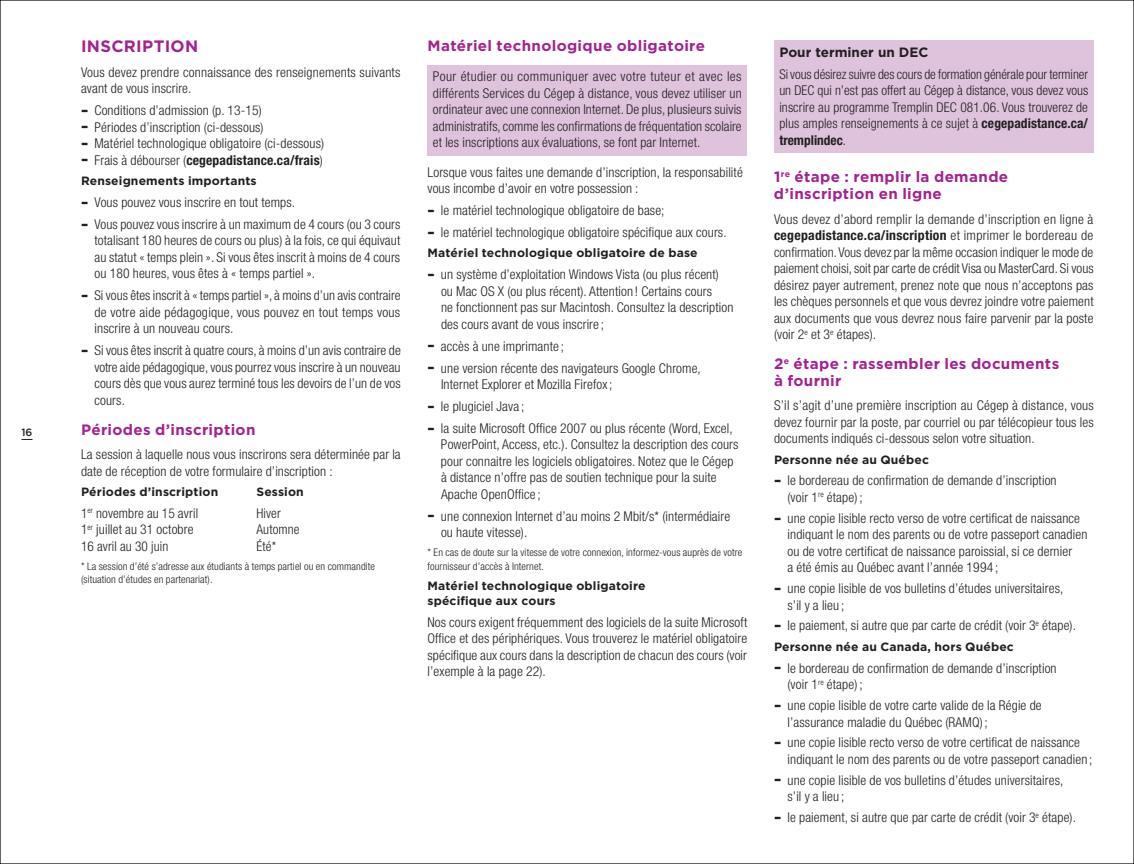
<style>
.page{position:relative;width:1134px;height:864px;background:#fff}
.page>*{position:absolute;margin:0;border:0;box-sizing:border-box;transform-origin:0 0}
.t1{font:700 16.5px "Gotham";letter-spacing:.02em;color:#a2238e}
.t2{font:700 15px/16.5px "Gotham";letter-spacing:.025em;color:#a2238e}
.t3{font:300 condensed 13.5px/16.5px "Helvetica Neue";letter-spacing:.01em;color:#231f20}
.t4{font:700 condensed 13.5px "Helvetica Neue";letter-spacing:.01em;color:#231f20}
.t5{font:700 13.5px "Gotham";color:#231f20}
.t6{font:700 12px/15px "Gotham";letter-spacing:.01em;color:#231f20}
.t7{font:300 condensed 10.5px/13.5px "Helvetica Neue";letter-spacing:.01em;color:#231f20}
.t8{font:500 10.5px "Gotham";color:#231f20}
.s1{font-family:"Gotham";font-weight:700;font-stretch:normal;font-size:16.2px}
.s2{font-family:"Gotham";font-stretch:normal;font-size:16.2px}
.s3{font-weight:300}
.s4{font-weight:700}
</style>
<div class="page">
<svg style="left:21px;top:439px;width:12px;height:1px"></svg>
<div style="left:428px;top:65px;width:319px;height:90px;background:#dfc3dd"></div>
<div style="left:774px;top:40px;width:320px;height:113px;background:#dfc3dd"></div>
<p class="t8" style="left:21px;top:427px;width:13px">16</p>
<p class="t1" style="left:81px;top:37px;width:119px">INSCRIPTION</p>
<p class="t3" style="left:81px;top:64px;width:321px">Vous devez prendre connaissance des renseignements suivants avant de vous inscrire.</p>
<p class="t3" style="left:81px;top:102px;width:182px"><span class="s1">–</span> Conditions d’admission (p. 13-15)</p>
<p class="t3" style="left:81px;top:118px;width:184px"><span class="s1">–</span> Périodes d’inscription (ci-dessous)</p>
<p class="t3" style="left:81px;top:135px;width:245px"><span class="s1">–</span> Matériel technologique obligatoire (ci-dessous)</p>
<p class="t4" style="left:81px;top:152px;width:243px"><span class="s2">–</span> <span class="s3">Frais à débourser (</span>cegepadistance.ca/frais<span class="s3">)</span></p>
<p class="t6" style="left:81px;top:173px;width:177px">Renseignements importants</p>
<p class="t3" style="left:81px;top:194px;width:216px"><span class="s1">–</span> Vous pouvez vous inscrire en tout temps.</p>
<p class="t3" style="left:94px;top:216px;width:307px;text-align:justify;text-indent:-14px"><span class="s1">–</span> Vous pouvez vous inscrire à un maximum de 4 cours (ou 3 cours totalisant 180 heures de cours ou plus) à la fois, ce qui équivaut au statut « temps plein ». Si vous êtes inscrit à moins de 4 cours ou 180 heures, vous êtes à « temps partiel ».</p>
<p class="t3" style="left:94px;top:287px;width:308px;text-align:justify;text-indent:-14px"><span class="s1">–</span> Si vous êtes inscrit à « temps partiel », à moins d’un avis contraire de votre aide pédagogique, vous pouvez en tout temps vous inscrire à un nouveau cours.</p>
<p class="t3" style="left:94px;top:342px;width:308px;text-align:justify;text-indent:-14px"><span class="s1">–</span> Si vous êtes inscrit à quatre cours, à moins d’un avis contraire de votre aide pédagogique, vous pourrez vous inscrire à un nouveau cours dès que vous aurez terminé tous les devoirs de l’un de vos cours.</p>
<p class="t2" style="left:81px;top:421px;width:176px">Périodes d’inscription</p>
<p class="t3" style="left:81px;top:446px;width:321px">La session à laquelle nous vous inscrirons sera déterminée par la date de réception de votre formulaire d’inscription :</p>
<p class="t6" style="left:81px;top:484px;width:139px">Périodes d’inscription</p>
<p class="t6" style="left:256px;top:484px;width:49px">Session</p>
<p class="t3" style="left:81px;top:505px;width:119px">1<sup>er</sup> novembre au 15 avril</p>
<p class="t3" style="left:257px;top:505px;width:26px">Hiver</p>
<p class="t3" style="left:81px;top:521px;width:114px">1<sup>er</sup> juillet au 31 octobre</p>
<p class="t3" style="left:257px;top:521px;width:45px">Automne</p>
<p class="t3" style="left:81px;top:538px;width:89px">16 avril au 30 juin</p>
<p class="t3" style="left:257px;top:538px;width:21px">Été*</p>
<p class="t7" style="left:81px;top:559px;width:296px">* La session d’été s’adresse aux étudiants à temps partiel ou en commandite (situation d’études en partenariat).</p>
<p class="t2" style="left:428px;top:37px;width:279px">Matériel technologique obligatoire</p>
<p class="t3" style="left:433px;top:68px;width:310px;text-align:justify">Pour étudier ou communiquer avec votre tuteur et avec les différents Services du Cégep à distance, vous devez utiliser un ordinateur avec une connexion Internet. De plus, plusieurs suivis administratifs, comme les confirmations de fréquentation scolaire et les inscriptions aux évaluations, se font par Internet.</p>
<p class="t3" style="left:428px;top:164px;width:317px">Lorsque vous faites une demande d’inscription, la responsabilité vous incombe d’avoir en votre possession :</p>
<p class="t3" style="left:428px;top:202px;width:239px"><span class="s1">–</span> le matériel technologique obligatoire de base;</p>
<p class="t3" style="left:428px;top:224px;width:301px"><span class="s1">–</span> le matériel technologique obligatoire spécifique aux cours.</p>
<p class="t6" style="left:428px;top:245px;width:272px">Matériel technologique obligatoire de base</p>
<p class="t3" style="left:441px;top:266px;width:294px;text-indent:-14px"><span class="s1">–</span> un système d’exploitation Windows Vista (ou plus récent) ou Mac OS X (ou plus récent). Attention ! Certains cours<br>ne fonctionnent pas sur Macintosh. Consultez la description des cours avant de vous inscrire ;</p>
<p class="t3" style="left:428px;top:338px;width:138px"><span class="s1">–</span> accès à une imprimante ;</p>
<p class="t3" style="left:441px;top:359px;width:261px;text-indent:-14px"><span class="s1">–</span> une version récente des navigateurs Google Chrome,<br>Internet Explorer et Mozilla Firefox;</p>
<p class="t3" style="left:428px;top:398px;width:98px"><span class="s1">–</span> le plugiciel Java ;</p>
<p class="t3" style="left:441px;top:420px;width:299px;text-indent:-13px"><span class="s1">–</span> la suite Microsoft Office 2007 ou plus récente (Word, Excel, PowerPoint, Access, etc.). Consultez la description des cours pour connaitre les logiciels obligatoires. Notez que le Cégep à distance n’offre pas de soutien technique pour la suite Apache OpenOffice ;</p>
<p class="t3" style="left:441px;top:508px;width:291px;text-indent:-14px"><span class="s1">–</span> une connexion Internet d’au moins 2 Mbit/s* (intermédiaire ou haute vitesse).</p>
<p class="t7" style="left:428px;top:546px;width:316px">* En cas de doute sur la vitesse de votre connexion, informez-vous auprès de votre fournisseur d’accès à Internet.</p>
<p class="t6" style="left:428px;top:578px;width:220px">Matériel technologique obligatoire spécifique aux cours</p>
<p class="t3" style="left:428px;top:614px;width:321px;text-align:justify">Nos cours exigent fréquemment des logiciels de la suite Microsoft Office et des périphériques. Vous trouverez le matériel obligatoire spécifique aux cours dans la description de chacun des cours (voir l’exemple à la page 22).</p>
<p class="t5" style="left:779px;top:44px;width:151px">Pour terminer un DEC</p>
<p class="t3" style="left:779px;top:66px;width:310px;text-align:justify">Si vous désirez suivre des cours de formation générale pour terminer un DEC qui n’est pas offert au Cégep à distance, vous devez vous inscrire au programme Tremplin DEC 081.06. Vous trouverez de plus amples renseignements à ce sujet à <span class="s4">cegepadistance.ca/ tremplindec</span>.</p>
<p class="t2" style="left:774px;top:169px;width:236px">1<sup>re</sup> étape : remplir la demande d’inscription en ligne</p>
<p class="t3" style="left:774px;top:210px;width:321px;text-align:justify">Vous devez d’abord remplir la demande d’inscription en ligne à <span class="s4">cegepadistance.ca/inscription</span> et imprimer le bordereau de confirmation. Vous devez par la même occasion indiquer le mode de paiement choisi, soit par carte de crédit Visa ou MasterCard. Si vous désirez payer autrement, prenez note que nous n’acceptons pas les chèques personnels et que vous devrez joindre votre paiement aux documents que vous devrez nous faire parvenir par la poste (voir 2<sup>e</sup> et 3<sup>e</sup> étapes).</p>
<p class="t2" style="left:774px;top:355px;width:287px">2<sup>e</sup> étape : rassembler les documents à fournir</p>
<p class="t3" style="left:774px;top:397px;width:321px;text-align:justify">S’il s’agit d’une première inscription au Cégep à distance, vous devez fournir par la poste, par courriel ou par télécopieur tous les documents indiqués ci-dessous selon votre situation.</p>
<p class="t6" style="left:774px;top:452px;width:157px">Personne née au Québec</p>
<p class="t3" style="left:788px;top:472px;width:271px;text-indent:-14px"><span class="s1">–</span> le bordereau de confirmation de demande d’inscription (voir 1<sup>re</sup> étape) ;</p>
<p class="t3" style="left:787px;top:510px;width:301px;text-indent:-13px"><span class="s1">–</span> une copie lisible recto verso de votre certificat de naissance indiquant le nom des parents ou de votre passeport canadien ou de votre certificat de naissance paroissial, si ce dernier<br>a été émis au Québec avant l’année 1994 ;</p>
<p class="t3" style="left:788px;top:580px;width:277px;text-indent:-14px"><span class="s1">–</span> une copie lisible de vos bulletins d’études universitaires, s’il y a lieu ;</p>
<p class="t3" style="left:774px;top:617px;width:304px"><span class="s1">–</span> le paiement, si autre que par carte de crédit (voir 3<sup>e</sup> étape).</p>
<p class="t6" style="left:774px;top:639px;width:241px">Personne née au Canada, hors Québec</p>
<p class="t3" style="left:788px;top:660px;width:271px;text-indent:-14px"><span class="s1">–</span> le bordereau de confirmation de demande d’inscription (voir 1<sup>re</sup> étape) ;</p>
<p class="t3" style="left:787px;top:697px;width:256px;text-indent:-13px"><span class="s1">–</span> une copie lisible de votre carte valide de la Régie de l’assurance maladie du Québec (RAMQ) ;</p>
<p class="t3" style="left:787px;top:734px;width:306px;text-indent:-13px"><span class="s1">–</span> une copie lisible recto verso de votre certificat de naissance indiquant le nom des parents ou de votre passeport canadien ;</p>
<p class="t3" style="left:788px;top:772px;width:277px;text-indent:-14px"><span class="s1">–</span> une copie lisible de vos bulletins d’études universitaires, s’il y a lieu ;</p>
<p class="t3" style="left:774px;top:809px;width:304px"><span class="s1">–</span> le paiement, si autre que par carte de crédit (voir 3<sup>e</sup> étape).</p>
</div>
